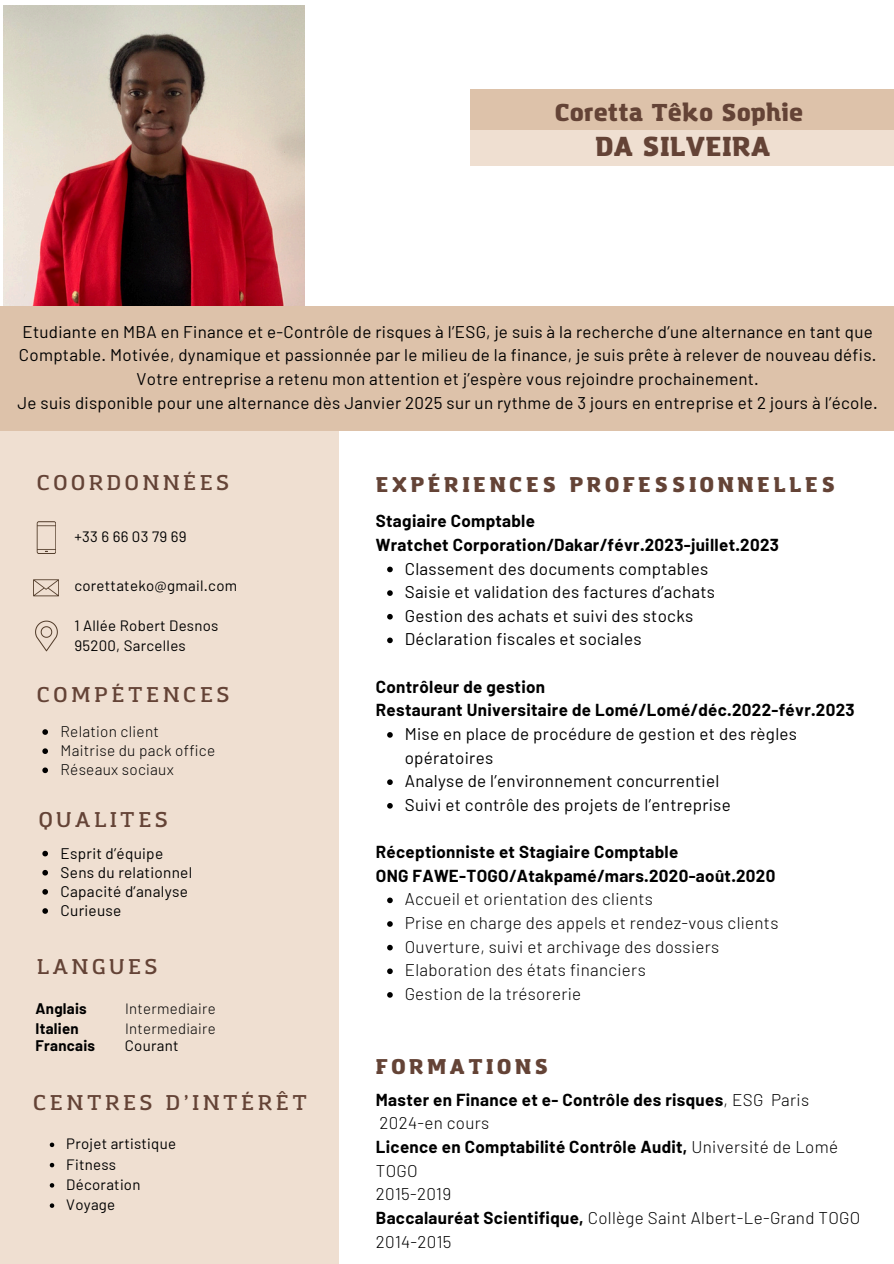
<style>
.page{position:relative;width:894px;height:1264px;background:#fff}
.page>*{position:absolute;margin:0;border:0;box-sizing:border-box;transform-origin:0 0}
.t1{font:900 27px "Amazing Grotesk";letter-spacing:.02em;color:#644336}
.t2{font:900 24px "Amazing Grotesk";letter-spacing:.02em;color:#644336}
.t3{font:600 21px "Amazing Grotesk";letter-spacing:.17em;color:#644336}
.t4{font:900 21px "Amazing Grotesk";letter-spacing:.17em;color:#644336}
.t5{font:16.95px/23.7px "Barlow";letter-spacing:.02em;color:#000}
.t6{font:700 16.95px/23.7px "Barlow";letter-spacing:.02em;color:#000}
.t7{font:300 16.95px "Barlow";letter-spacing:.02em;color:#000}
.t8{font:15.3px "Barlow";letter-spacing:.015em;color:#000}
.t9{font:300 15.3px "Barlow";letter-spacing:.015em;color:#000}
.t10{font:15px "Barlow";letter-spacing:.02em;color:#000}
.t11{font:300 15px "Barlow";letter-spacing:.02em;color:#000}
.t12{font:700 15px/20.2px "Barlow";letter-spacing:.02em;color:#000}
.t13{font:13.05px "Garet";color:#000}
.s1{font-weight:300}
</style>
<div class="page">
<div style="left:470px;top:130px;width:423px;height:36px;background:#efdfd1"></div>
<div style="left:0;top:430px;width:339px;height:833px;background:#efdfd1"></div>
<img style="left:4px;top:6px;width:300px;height:300px">
<div style="left:470px;top:89px;width:423px;height:41px;background:#ddc2aa"></div>
<svg style="left:35px;top:620px;width:23px;height:31px"></svg>
<svg style="left:33px;top:579px;width:26px;height:18px"></svg>
<svg style="left:37px;top:521px;width:19px;height:33px"></svg>
<svg style="left:42px;top:729px;width:6px;height:5px"></svg>
<svg style="left:42px;top:748px;width:6px;height:6px"></svg>
<svg style="left:42px;top:767px;width:6px;height:6px"></svg>
<svg style="left:42px;top:850px;width:6px;height:6px"></svg>
<svg style="left:42px;top:869px;width:6px;height:6px"></svg>
<svg style="left:42px;top:889px;width:6px;height:5px"></svg>
<svg style="left:42px;top:908px;width:6px;height:5px"></svg>
<svg style="left:50px;top:1142px;width:4px;height:5px"></svg>
<svg style="left:50px;top:1162px;width:4px;height:5px"></svg>
<svg style="left:50px;top:1183px;width:4px;height:4px"></svg>
<svg style="left:50px;top:1203px;width:4px;height:4px"></svg>
<svg style="left:387px;top:566px;width:5px;height:6px"></svg>
<svg style="left:387px;top:590px;width:5px;height:6px"></svg>
<svg style="left:387px;top:614px;width:5px;height:5px"></svg>
<svg style="left:387px;top:637px;width:5px;height:6px"></svg>
<svg style="left:387px;top:732px;width:5px;height:5px"></svg>
<svg style="left:387px;top:779px;width:5px;height:6px"></svg>
<svg style="left:387px;top:803px;width:5px;height:5px"></svg>
<svg style="left:387px;top:897px;width:5px;height:6px"></svg>
<svg style="left:387px;top:921px;width:5px;height:5px"></svg>
<svg style="left:387px;top:944px;width:5px;height:6px"></svg>
<svg style="left:387px;top:968px;width:5px;height:6px"></svg>
<svg style="left:387px;top:992px;width:5px;height:5px"></svg>
<div style="left:0;top:306px;width:893px;height:125px;background:#ddc2aa"></div>
<p class="t2" style="left:554px;top:103px;width:250px">Coretta Têko Sophie</p>
<p class="t1" style="left:595px;top:135px;width:177px">DA SILVEIRA</p>
<h4 class="t5" style="left:17px;top:319px;width:861px;text-align:center">Etudiante en MBA en Finance et e-Contrôle de risques à l’ESG, je suis à la recherche d’une alternance en tant que Comptable. Motivée, dynamique et passionnée par le milieu de la finance, je suis prête à relever de nouveau défis.<br>Votre entreprise a retenu mon attention et j’espère vous rejoindre prochainement.<br>Je suis disponible pour une alternance dès Janvier 2025 sur un rythme de 3 jours en entreprise et 2 jours à l’école.</h4>
<p class="t3" style="left:37px;top:473px;width:194px">COORDONNÉES</p>
<p class="t10" style="left:74px;top:527px;width:114px">+33 6 66 03 79 69</p>
<p class="t10" style="left:74px;top:576px;width:164px">corettateko@gmail.com</p>
<p class="t10" style="left:74px;top:616px;width:146px">1 Allée Robert Desnos</p>
<p class="t10" style="left:74px;top:636px;width:113px">95200, Sarcelles</p>
<h2 class="t13" style="left:81px;top:623px;width:170px">www.reallygreatsite.com</h2>
<p class="t3" style="left:37px;top:685px;width:194px">COMPÉTENCES</p>
<p class="t9" style="left:61px;top:721px;width:100px">Relation client</p>
<p class="t9" style="left:61px;top:741px;width:156px">Maitrise du pack office</p>
<p class="t9" style="left:61px;top:760px;width:115px">Réseaux sociaux</p>
<p class="t3" style="left:39px;top:810px;width:130px">QUALITES</p>
<p class="t8" style="left:61px;top:843px;width:104px">Esprit d’équipe</p>
<p class="t8" style="left:61px;top:862px;width:133px">Sens du relationnel</p>
<p class="t8" style="left:61px;top:881px;width:129px">Capacité d’analyse</p>
<p class="t8" style="left:61px;top:900px;width:62px">Curieuse</p>
<h4 class="t3" style="left:37px;top:958px;width:122px">LANGUES</h4>
<h4 class="t12" style="left:35px;top:997px;width:53px">Anglais<br>Italien</h4>
<p class="t12" style="left:35px;top:1034px;width:61px">Francais</p>
<p class="t10" style="left:125px;top:1036px;width:55px">Courant</p>
<p class="t11" style="left:125px;top:998px;width:92px">Intermediaire</p>
<p class="t11" style="left:125px;top:1018px;width:92px">Intermediaire</p>
<p class="t3" style="left:33px;top:1094px;width:275px">CENTRES D’INTÉRÊT</p>
<p class="t10" style="left:66px;top:1134px;width:111px">Projet artistique</p>
<p class="t10" style="left:66px;top:1154px;width:51px">Fitness</p>
<p class="t10" style="left:66px;top:1174px;width:76px">Décoration</p>
<p class="t10" style="left:66px;top:1195px;width:50px">Voyage</p>
<p class="t4" style="left:376px;top:475px;width:460px">EXPÉRIENCES PROFESSIONNELLES</p>
<p class="t6" style="left:376px;top:508px;width:404px">Stagiaire Comptable<br>Wratchet Corporation/Dakar/févr.2023-juillet.2023</p>
<p class="t5" style="left:404px;top:556px;width:305px">Classement des documents comptables</p>
<p class="t5" style="left:404px;top:579px;width:312px">Saisie et validation des factures d’achats</p>
<h3 class="t5" style="left:404px;top:603px;width:290px">Gestion des achats et suivi des stocks</h3>
<h3 class="t5" style="left:404px;top:626px;width:238px">Déclaration fiscales et sociales</h3>
<h3 class="t6" style="left:376px;top:674px;width:480px">Contrôleur de gestion<br>Restaurant Universitaire de Lomé/Lomé/déc.2022-févr.2023</h3>
<h6 class="t5" style="left:404px;top:721px;width:394px">Mise en place de procédure de gestion et des règles opératoires</h6>
<p class="t5" style="left:404px;top:768px;width:316px">Analyse de l’environnement concurrentiel</p>
<p class="t5" style="left:404px;top:792px;width:327px">Suivi et contrôle des projets de l’entreprise</p>
<p class="t6" style="left:376px;top:839px;width:401px">Réceptionniste et Stagiaire Comptable<br>ONG FAWE-TOGO/Atakpamé/mars.2020-août.2020</p>
<h3 class="t7" style="left:404px;top:888px;width:250px">Accueil et orientation des clients</h3>
<p class="t7" style="left:404px;top:912px;width:375px">Prise en charge des appels et rendez-vous clients</p>
<p class="t7" style="left:404px;top:935px;width:316px">Ouverture, suivi et archivage des dossiers</p>
<p class="t7" style="left:404px;top:959px;width:242px">Elaboration des états financiers</p>
<p class="t7" style="left:404px;top:983px;width:178px">Gestion de la trésorerie</p>
<p class="t4" style="left:376px;top:1057px;width:174px">FORMATIONS</p>
<h3 class="t6" style="left:376px;top:1087px;width:486px">Master en Finance et e- Contrôle des risques<span class="s1">, ESG Paris<br>2024-en cours<br></span>Licence en Comptabilité Contrôle Audit, <span class="s1">Université de Lomé<br>TOGO<br>2015-2019<br></span>Baccalauréat Scientifique, <span class="s1">Collège Saint Albert-Le-Grand TOGO<br>2014-2015</span></h3>
</div>
